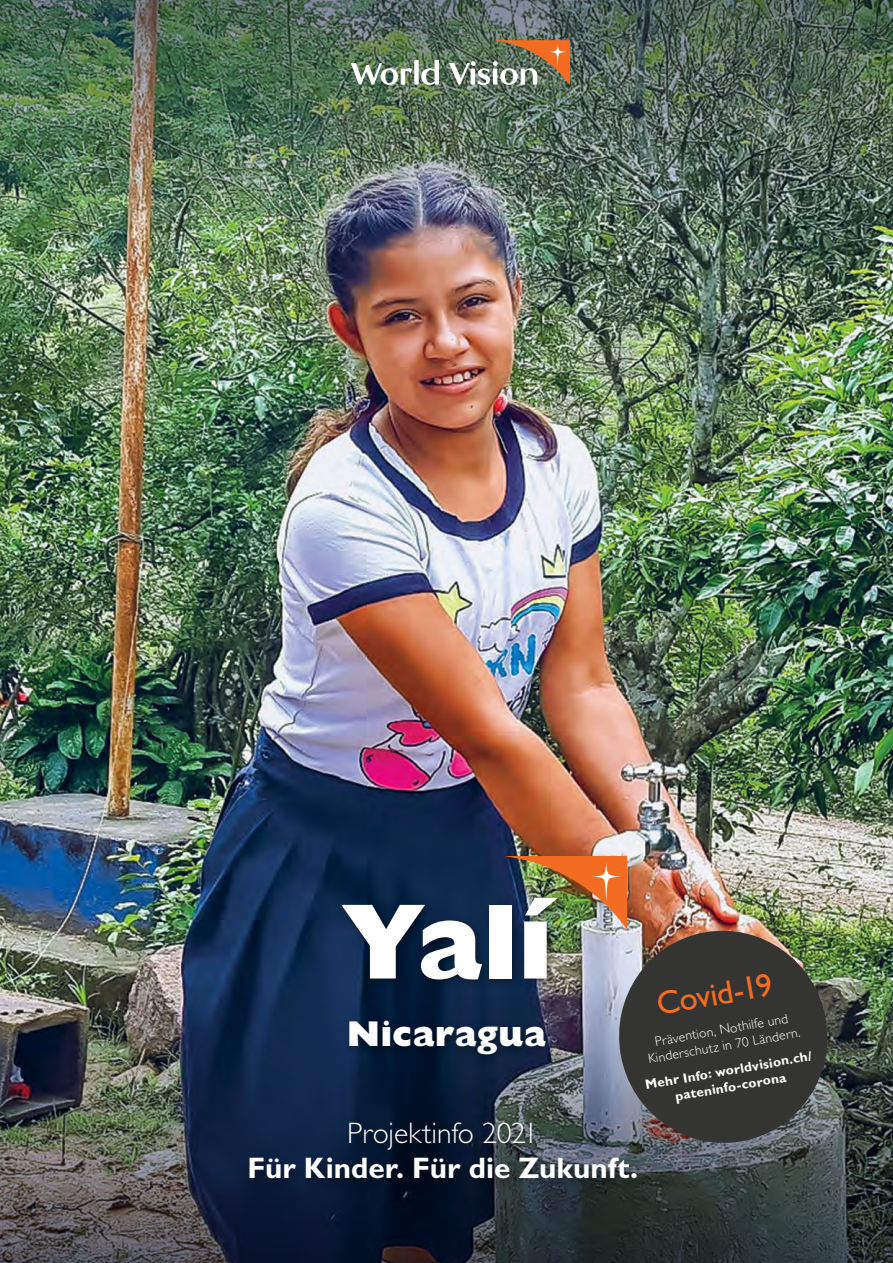
<style>
.page{position:relative;width:893px;height:1263px;background:#fff}
.page>*{position:absolute;margin:0;border:0;box-sizing:border-box;transform-origin:0 0}
.t1{font:800 108px "Gill Sans Std";color:#fff}
.t2{font:800 36px "Gill Sans Std";letter-spacing:.005em;color:#fff}
.t3{font:33px "Gill Sans Std";color:#f36c21}
.t4{font:700 29.7px "Gill Sans Std";color:#fff}
.t5{font:300 29.7px "Gill Sans Std";letter-spacing:-.005em;color:#fff}
.t6{font:300 13.5px/16.2px "Gill Sans Std";color:#fff;text-align:center}
.t7{font:700 13.5px/16.5px "Gill Sans Std";color:#fff;text-align:center}
</style>
<div class="page">
<img style="left:0;top:235px;width:893px;height:748px">
<img style="left:0;top:983px;width:893px;height:280px">
<img style="left:0;top:0;width:893px;height:235px">
<img style="left:611px;top:922px;width:225px;height:229px">
<img style="left:505px;top:856px;width:122px;height:74px">
<div style="left:336px;top:891px;width:234px;height:175px;background:#000;opacity:.4"></div>
<div style="left:246px;top:1118px;width:406px;height:75px;background:#000;opacity:.4"></div>
<img style="left:351px;top:40px;width:228px;height:45px">
<h1 class="t1" style="left:340px;top:879px;width:215px">Yalí</h1>
<h2 class="t2" style="left:347px;top:1013px;width:201px">Nicaragua</h2>
<h3 class="t5" style="left:347px;top:1116px;width:193px">Projektinfo 2021</h3>
<h3 class="t4" style="left:247px;top:1150px;width:392px">Für Kinder. Für die Zukunft.</h3>
<h3 class="t3" style="left:653px;top:986px;width:119px;rotate:-10deg">Covid-19</h3>
<p class="t6" style="left:644px;top:1035px;width:156px;rotate:-10deg">Prävention, Nothilfe und<br>Kinderschutz in 70 Ländern.</p>
<p class="t7" style="left:644px;top:1077px;width:170px;rotate:-10deg">Mehr Info: worldvision.ch/ pateninfo-corona</p>
</div>
